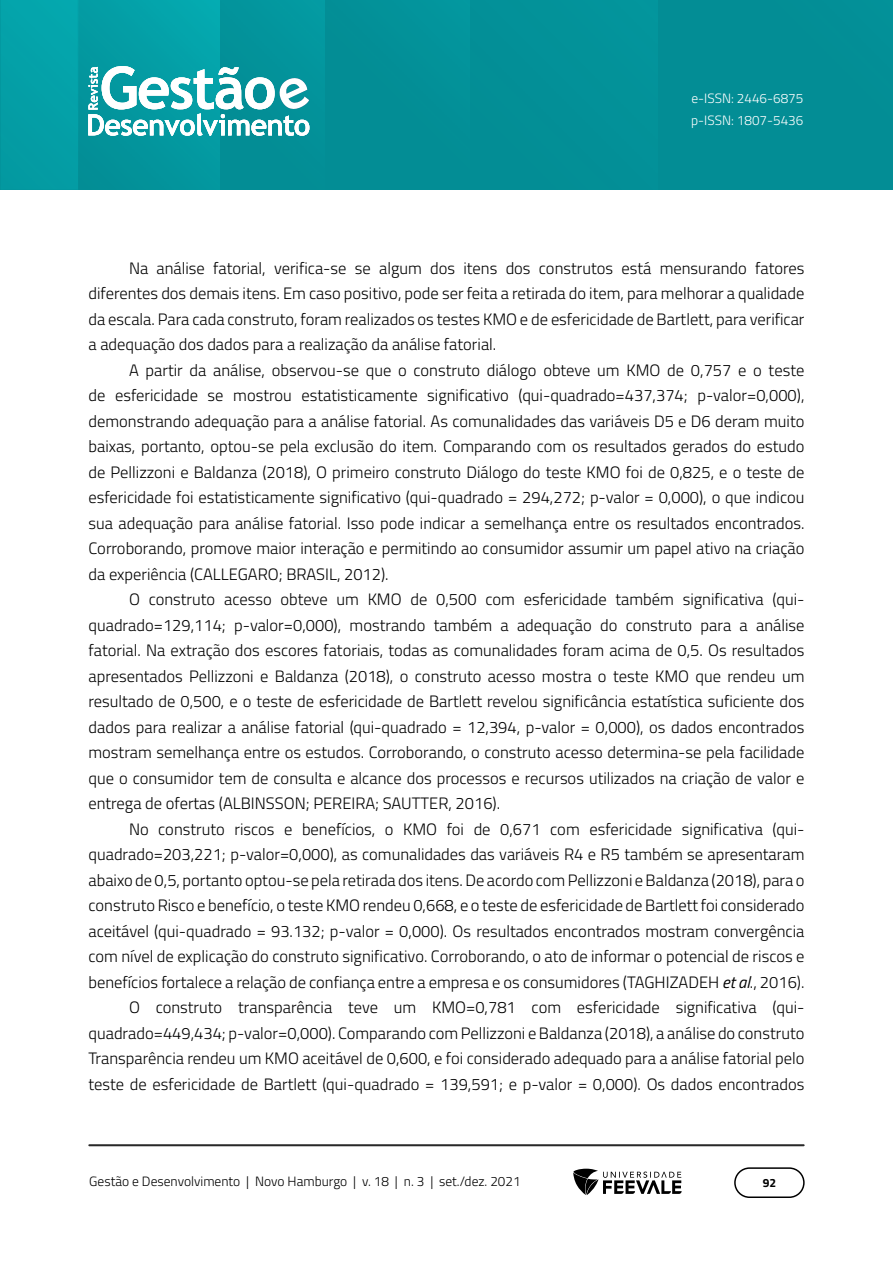
<style>
.page{position:relative;width:893px;height:1263px;background:#fff}
.page>*{position:absolute;margin:0;border:0;box-sizing:border-box;transform-origin:0 0}
.Corpo_de_texto{font:300 16.5px/25.5px "Titillium Web";color:#000;text-align:justify}
.t1{font:300 13.5px "Titillium Web";color:#000}
.t2{font:300 13.5px/22.5px "Titillium Web";color:#fff}
.t3{font:700 12px "Titillium Web";color:#000}
.s1{font-weight:400;font-style:italic}
</style>
<div class="page">
<hr style="left:892px;top:0;width:1px;height:190px;background:#03878f">
<img style="left:0;top:0;width:892px;height:190px">
<img style="left:78px;top:0;width:1px;height:190px">
<svg style="left:471px;top:0;width:1px;height:190px"></svg>
<hr style="left:89px;top:1144px;width:715px;height:2px;background:#282828">
<div style="left:734px;top:1167px;width:71px;height:31px;border:2px solid #000;border-radius:15px"></div>
<svg style="left:573px;top:1169px;width:109px;height:26px"></svg>
<svg style="left:88px;top:66px;width:221px;height:70px"></svg>
<p class="t2" style="left:691px;top:86px;width:114px">e-ISSN: 2446-6875 p-ISSN: 1807-5436</p>
<p class="Corpo_de_texto" style="left:88px;top:254px;width:717px;text-indent:40px">Na análise fatorial, verifica-se se algum dos itens dos construtos está mensurando fatores diferentes dos demais itens. Em caso positivo, pode ser feita a retirada do item, para melhorar a qualidade da escala. Para cada construto, foram realizados os testes KMO e de esfericidade de Bartlett, para verificar a adequação dos dados para a realização da análise fatorial.</p>
<p class="Corpo_de_texto" style="left:88px;top:356px;width:717px;text-indent:40px">A partir da análise, observou-se que o construto diálogo obteve um KMO de 0,757 e o teste de esfericidade se mostrou estatisticamente significativo (qui-quadrado=437,374; p-valor=0,000), demonstrando adequação para a análise fatorial. As comunalidades das variáveis D5 e D6 deram muito baixas, portanto, optou-se pela exclusão do item. Comparando com os resultados gerados do estudo de Pellizzoni e Baldanza (2018), O primeiro construto Diálogo do teste KMO foi de 0,825, e o teste de esfericidade foi estatisticamente significativo (qui-quadrado = 294,272; p-valor = 0,000), o que indicou sua adequação para análise fatorial. Isso pode indicar a semelhança entre os resultados encontrados.<br>Corroborando, promove maior interação e permitindo ao consumidor assumir um papel ativo na criação da experiência (CALLEGARO; BRASIL, 2012).</p>
<p class="Corpo_de_texto" style="left:88px;top:586px;width:717px;text-indent:40px">O construto acesso obteve um KMO de 0,500 com esfericidade também significativa (qui&shy;quadrado=129,114; p-valor=0,000), mostrando também a adequação do construto para a análise fatorial. Na extração dos escores fatoriais, todas as comunalidades foram acima de 0,5. Os resultados apresentados Pellizzoni e Baldanza (2018), o construto acesso mostra o teste KMO que rendeu um resultado de 0,500, e o teste de esfericidade de Bartlett revelou significância estatística suficiente dos dados para realizar a análise fatorial (qui-quadrado = 12,394, p-valor = 0,000), os dados encontrados mostram semelhança entre os estudos. Corroborando, o construto acesso determina-se pela facilidade que o consumidor tem de consulta e alcance dos processos e recursos utilizados na criação de valor e entrega de ofertas (ALBINSSON; PEREIRA; SAUTTER, 2016).</p>
<p class="Corpo_de_texto" style="left:88px;top:815px;width:717px;text-indent:40px">No construto riscos e benefícios, o KMO foi de 0,671 com esfericidade significativa (qui&shy;quadrado=203,221; p-valor=0,000), as comunalidades das variáveis R4 e R5 também se apresentaram abaixo de 0,5, portanto optou-se pela retirada dos itens. De acordo com Pellizzoni e Baldanza (2018), para o construto Risco e benefício, o teste KMO rendeu 0,668, e o teste de esfericidade de Bartlett foi considerado aceitável (qui-quadrado = 93.132; p-valor = 0,000). Os resultados encontrados mostram convergência com nível de explicação do construto significativo. Corroborando, o ato de informar o potencial de riscos e benefícios fortalece a relação de confiança entre a empresa e os consumidores (TAGHIZADEH <span class="s1">et al</span>., 2016).</p>
<p class="Corpo_de_texto" style="left:88px;top:994px;width:717px;text-indent:40px">O construto transparência teve um KMO=0,781 com esfericidade significativa (qui&shy;quadrado=449,434; p-valor=0,000). Comparando com Pellizzoni e Baldanza (2018), a análise do construto Transparência rendeu um KMO aceitável de 0,600, e foi considerado adequado para a análise fatorial pelo teste de esfericidade de Bartlett (qui-quadrado = 139,591; e p-valor = 0,000). Os dados encontrados</p>
<p class="t1" style="left:89px;top:1171px;width:433px">Gestão e Desenvolvimento | Novo Hamburgo | v. 18 | n. 3 | set./dez. 2021</p>
<p class="t3" style="left:763px;top:1174px;width:15px">92</p>
</div>
